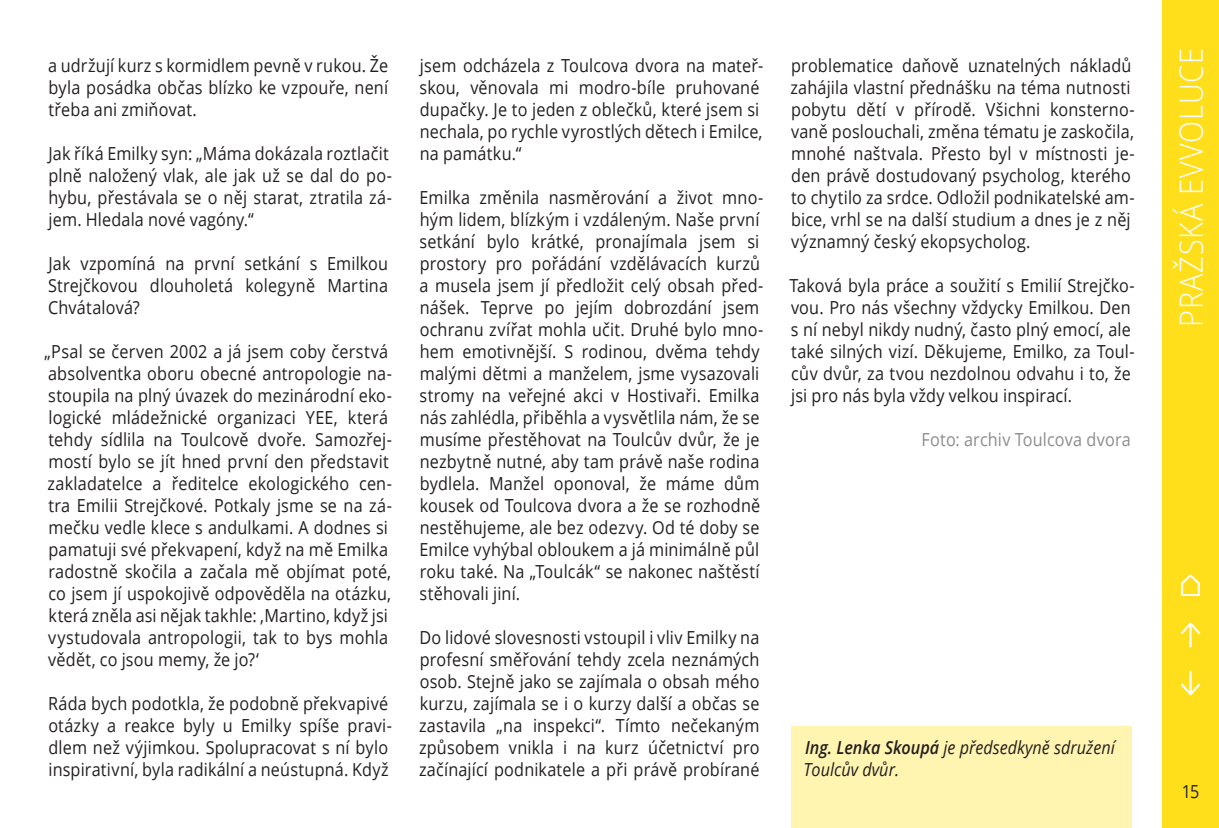
<style>
.page{position:relative;width:1219px;height:828px;background:#fff}
.page>*{position:absolute;margin:0;border:0;box-sizing:border-box;transform-origin:0 0}
.t1{font:300 32px "Open Sans";letter-spacing:.03em;color:#fff;scale:.9 1}
.t2{font:30px/48px "Calibri";color:#fff;text-align:justify;scale:.9 1}
.t3{font:18px/22px "Open Sans";letter-spacing:.01em;color:#231f20;scale:.9 1}
.t4{font:italic 18px/22px "Open Sans";color:#231f20;scale:.9 1}
.t5{font:18px "Open Sans";letter-spacing:.01em;color:#8c8c8c;scale:.9 1}
.s1{font-weight:600}
</style>
<div class="page">
<div style="left:1162px;top:0;width:57px;height:828px;background:#ffdf1c"></div>
<div style="left:791px;top:726px;width:340px;height:102px;background:#fff4b0"></div>
<p class="t3" style="left:48px;top:54px;width:379px;text-align:justify">a udržují kurz s kormidlem pevně v rukou. Že byla posádka občas blízko ke vzpouře, není třeba ani zmiňovat.</p>
<p class="t3" style="left:48px;top:142px;width:383px">Jak říká Emilky syn: „Máma dokázala roztlačit plně naložený vlak, ale jak už se dal do po&shy;hybu, přestávala se o něj starat, ztratila zá&shy;jem. Hledala nové vagóny.“</p>
<p class="t3" style="left:48px;top:252px;width:379px;text-align:justify">Jak vzpomíná na první setkání s Emilkou Strejčkovou dlouholetá kolegyně Martina Chvátalová?</p>
<p class="t3" style="left:44px;top:340px;width:388px">„Psal se červen 2002 a já jsem coby čerstvá absolventka oboru obecné antropologie na&shy;stoupila na plný úvazek do mezinárodní eko&shy;logické mládežnické organizaci YEE, která tehdy sídlila na Toulcově dvoře. Samozřej&shy;mostí bylo se jít hned první den představit zakladatelce a ředitelce ekologického cen&shy;tra Emilii Strejčkové. Potkaly jsme se na zá&shy;mečku vedle klece s andulkami. A dodnes si pamatuji své překvapení, když na mě Emilka radostně skočila a začala mě objímat poté, co jsem jí uspokojivě odpověděla na otázku, která zněla asi nějak takhle: ‚Martino, když jsi vystudovala antropologii, tak to bys mohla vědět, co jsou memy, že jo?‘</p>
<p class="t3" style="left:48px;top:692px;width:383px">Ráda bych podotkla, že podobně překvapivé otázky a reakce byly u Emilky spíše pravi&shy;dlem než výjimkou. Spolupracovat s ní bylo inspirativní, byla radikální a neústupná. Když</p>
<p class="t3" style="left:420px;top:54px;width:383px">jsem odcházela z Toulcova dvora na mateř&shy;skou, věnovala mi modro-bíle pruhované dupačky. Je to jeden z oblečků, které jsem si nechala, po rychle vyrostlých dětech i Emilce, na památku.“</p>
<p class="t3" style="left:419px;top:186px;width:383px">Emilka změnila nasměrování a život mno&shy;hým lidem, blízkým i vzdáleným. Naše první setkání bylo krátké, pronajímala jsem si prostory pro pořádání vzdělávacích kurzů a musela jsem jí předložit celý obsah před&shy;nášek. Teprve po jejím dobrozdání jsem ochranu zvířat mohla učit. Druhé bylo mno&shy;hem emotivnější. S rodinou, dvěma tehdy malými dětmi a manželem, jsme vysazovali stromy na veřejné akci v Hostivaři. Emilka nás zahlédla, přiběhla a vysvětlila nám, že se musíme přestěhovat na Toulcův dvůr, že je nezbytně nutné, aby tam právě naše rodina bydlela. Manžel oponoval, že máme dům kousek od Toulcova dvora a že se rozhodně nestěhujeme, ale bez odezvy. Od té doby se Emilce vyhýbal obloukem a já minimálně půl roku také. Na „Toulcák“ se nakonec naštěstí stěhovali jiní.</p>
<p class="t3" style="left:419px;top:626px;width:380px;text-align:justify">Do lidové slovesnosti vstoupil i vliv Emilky na profesní směřování tehdy zcela neznámých osob. Stejně jako se zajímala o obsah mého kurzu, zajímala se i o kurzy další a občas se zastavila „na inspekci“. Tímto nečekaným způsobem vnikla i na kurz účetnictví pro začínající podnikatele a při právě probírané</p>
<p class="t3" style="left:790px;top:54px;width:384px">problematice daňově uznatelných nákladů zahájila vlastní přednášku na téma nutnosti pobytu dětí v přírodě. Všichni konsterno&shy;vaně poslouchali, změna tématu je zaskočila, mnohé naštvala. Přesto byl v místnosti je&shy;den právě dostudovaný psycholog, kterého to chytilo za srdce. Odložil podnikatelské am&shy;bice, vrhl se na další studium a dnes je z něj významný český ekopsycholog.</p>
<p class="t3" style="left:789px;top:274px;width:385px">Taková byla práce a soužití s Emilií Strejčko&shy;vou. Pro nás všechny vždycky Emilkou. Den s ní nebyl nikdy nudný, často plný emocí, ale také silných vizí. Děkujeme, Emilko, za Toul&shy;cův dvůr, za tvou nezdolnou odvahu i to, že jsi pro nás byla vždy velkou inspirací.</p>
<p class="t5" style="left:921px;top:427px;width:234px">Foto: archiv Toulcova dvora</p>
<p class="t4" style="left:803px;top:736px;width:347px"><span class="s1">Ing. Lenka Skoupá</span> je předsedkyně sdružení<br>Toulcův dvůr.</p>
<h1 class="t1" style="left:1169px;top:327px;width:311px;rotate:-90deg">PRAŽSKÁ EVVOLUCE</h1>
<h2 class="t2" style="left:1178px;top:561px;width:29px">⌂ ↑ ↓</h2>
<p class="t3" style="left:1182px;top:780px;width:21px">15</p>
</div>
